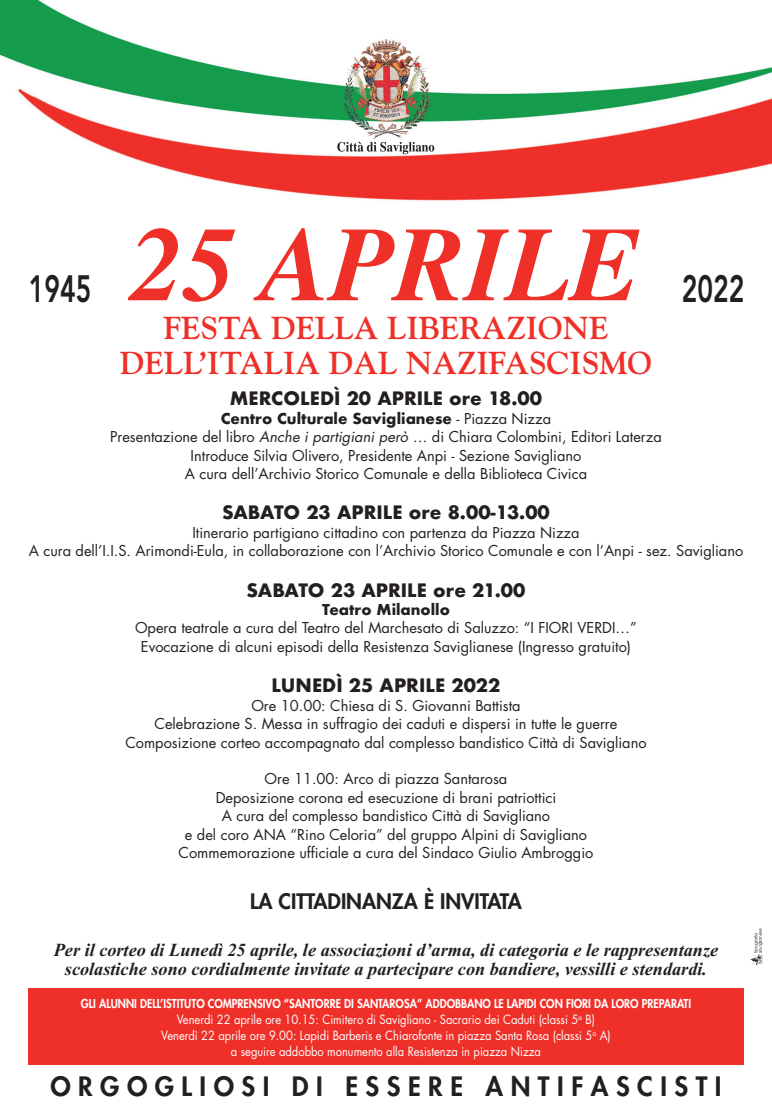
<style>
.page{position:relative;width:772px;height:1112px;background:#fff}
.page>*{position:absolute;margin:0;border:0;box-sizing:border-box;transform-origin:0 0}
.t1{font:italic 700 105.6px "Times";color:#ef3029}
.t2{font:800 37.76px "Avenir";color:#231f20;scale:.7 1}
.t3{font:700 31.6px/34px "Goudy";color:#ef3029;text-align:center}
.t4{font:800 26px "Futura";letter-spacing:.29em;color:#231f20}
.t5{font:800 20.8px "Futura";color:#231f20}
.t6{font:italic 700 18.4px/19.2px "Times New Roman";color:#231f20;text-align:center}
.t7{font:700 18px "Futura";color:#231f20}
.t8{font:14.6px/18.4px "Futura";color:#231f20;text-align:center}
.t9{font:700 14.6px "Futura";color:#231f20}
.t10{font:12.4px/16px "Futura";color:#fff;text-align:center;scale:.9 1}
.t11{font:800 12px "Futura";color:#fff;scale:.9 1}
.t12{font:4.28px/4.3px "Avant Garde";color:#231f20}
.s1{font-weight:700}
.s2{font-style:italic}
</style>
<div class="page">
<img style="left:0;top:0;width:771px;height:201px">
<img style="left:750px;top:954px;width:12px;height:11px">
<div style="left:28px;top:988px;width:715px;height:76px;background:#ef3029"></div>
<h1 class="t1" style="left:131px;top:202px;width:511px">25 APRILE</h1>
<h3 class="t3" style="left:120px;top:311px;width:533px">FESTA DELLA LIBERAZIONE<br>DELL’ITALIA DAL NAZIFASCISMO</h3>
<h2 class="t2" style="left:29px;top:273px;width:91px">1945</h2>
<h2 class="t2" style="left:681px;top:273px;width:91px">2022</h2>
<p class="t7" style="left:230px;top:385px;width:313px">MERCOLEDÌ 20 APRILE ore 18.00</p>
<p class="t8" style="left:110px;top:410px;width:553px"><span class="s1">Centro Culturale Saviglianese</span> - Piazza Nizza<br>Presentazione del libro <span class="s2">Anche i partigiani però …</span> di Chiara Colombini, Editori Laterza Introduce Silvia Olivero, Presidente Anpi - Sezione Savigliano<br>A cura dell’Archivio Storico Comunale e della Biblioteca Civica</p>
<p class="t7" style="left:222px;top:499px;width:329px">SABATO 23 APRILE ore 8.00-13.00</p>
<p class="t8" style="left:29px;top:524px;width:715px">Itinerario partigiano cittadino con partenza da Piazza Nizza<br>A cura dell’I.I.S. Arimondi-Eula, in collaborazione con l’Archivio Storico Comunale e con l’Anpi - sez. Savigliano</p>
<p class="t7" style="left:246px;top:576px;width:280px">SABATO 23 APRILE ore 21.00</p>
<p class="t9" style="left:322px;top:599px;width:129px">Teatro Milanollo</p>
<p class="t8" style="left:135px;top:620px;width:503px">Opera teatrale a cura del Teatro del Marchesato di Saluzzo: “I FIORI VERDI…”<br>Evocazione di alcuni episodi della Resistenza Saviglianese (Ingresso gratuito)</p>
<p class="t7" style="left:271px;top:672px;width:230px">LUNEDÌ 25 APRILE 2022</p>
<p class="t8" style="left:125px;top:697px;width:522px">Ore 10.00: Chiesa di S. Giovanni Battista<br>Celebrazione S. Messa in suffragio dei caduti e dispersi in tutte le guerre<br>Composizione corteo accompagnato dal complesso bandistico Città di Savigliano</p>
<p class="t8" style="left:178px;top:770px;width:416px">Ore 11.00: Arco di piazza Santarosa<br>Deposizione corona ed esecuzione di brani patriottici<br>A cura del complesso bandistico Città di Savigliano<br>e del coro ANA “Rino Celoria” del gruppo Alpini di Savigliano Commemorazione ufficiale a cura del Sindaco Giulio Ambroggio</p>
<h3 class="t5" style="left:250px;top:891px;width:273px">LA CITTADINANZA È INVITATA</h3>
<p class="t6" style="left:54px;top:939px;width:665px">Per il corteo di Lunedì 25 aprile, le associazioni d’arma, di categoria e le rappresentanze scolastiche sono cordialmente invitate a partecipare con bandiere, vessilli e stendardi.</p>
<p class="t11" style="left:81px;top:997px;width:679px">GLI ALUNNI DELL’ISTITUTO COMPRENSIVO “SANTORRE DI SANTAROSA” ADDOBBANO LE LAPIDI CON FIORI DA LORO PREPARATI</p>
<p class="t10" style="left:161px;top:1012px;width:500px">Venerdi 22 aprile ore 10.15: Cimitero di Savigliano - Sacrario dei Caduti (classi 5<sup>a</sup> B)<br>Venerdì 22 aprile ore 9.00: Lapidi Barberis e Chiarofonte in piazza Santa Rosa (classi 5<sup>a</sup> A) a seguire addobbo monumento alla Resistenza in piazza Nizza</p>
<h3 class="t4" style="left:50px;top:1073px;width:672px">ORGOGLIOSI DI ESSERE ANTIFASCISTI</h3>
<p class="t12" style="left:753px;top:953px;width:27px;rotate:-90deg">tipografia saviglianese</p>
</div>
